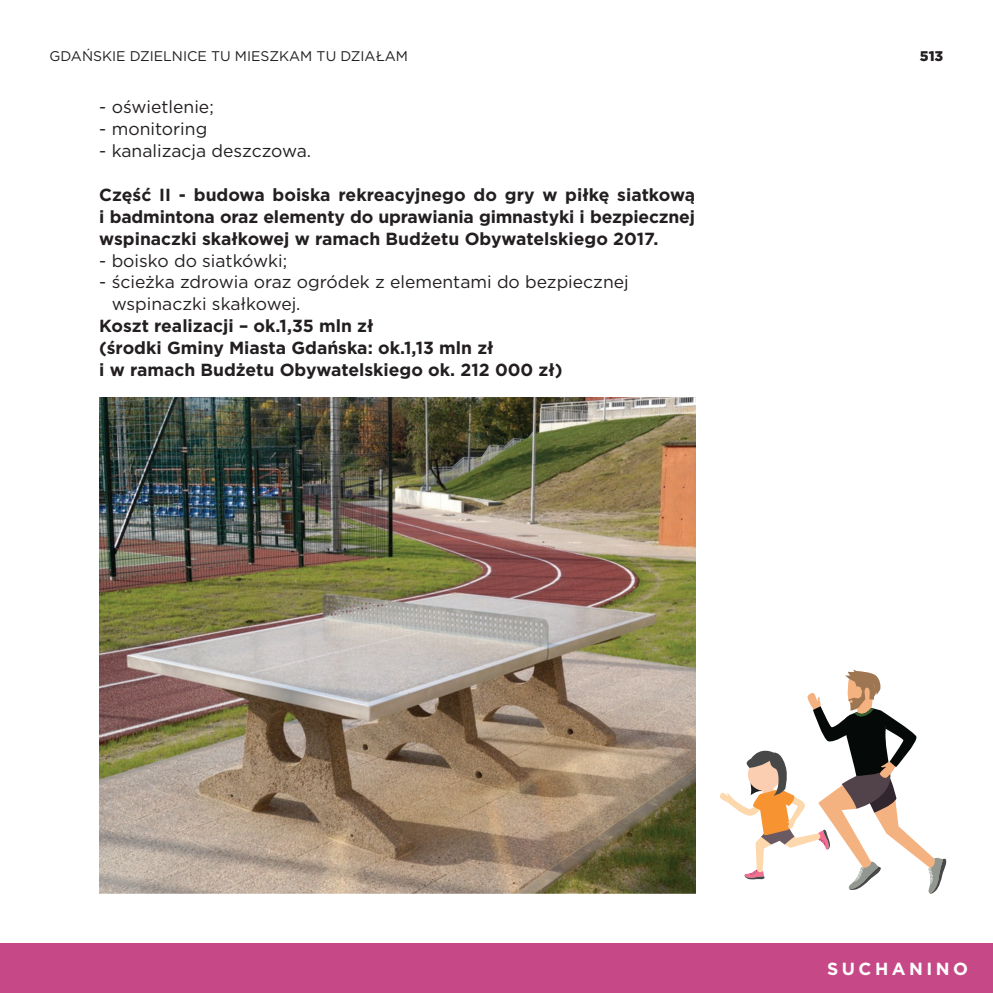
<style>
.page{position:relative;width:993px;height:993px;background:#fff}
.page>*{position:absolute;margin:0;border:0;box-sizing:border-box;transform-origin:0 0}
.t1{font:700 17.5px/21.9px "Gotham";color:#231f20;text-align:justify}
.t2{font:17.5px/21.9px "Gotham";color:#231f20}
.t3{font:700 17.5px "Gotham";letter-spacing:.2em;color:#fff}
.t4{font:14px "Gotham";color:#231f20}
.t5{font:900 14px "Gotham";color:#231f20}
</style>
<div class="page">
<div style="left:0;top:943px;width:992px;height:49px;background:#c64887"></div>
<img style="left:99px;top:397px;width:595px;height:496px">
<svg style="left:720px;top:669px;width:226px;height:225px"></svg>
<p class="t4" style="left:50px;top:47px;width:360px">GDAŃSKIE DZIELNICE TU MIESZKAM TU DZIAŁAM</p>
<p class="t5" style="left:919px;top:46px;width:25px">513</p>
<p class="t2" style="left:99px;top:96px;width:116px">- oświetlenie;</p>
<p class="t2" style="left:99px;top:118px;width:109px">- monitoring</p>
<p class="t2" style="left:99px;top:139px;width:213px">- kanalizacja deszczowa.</p>
<p class="t1" style="left:99px;top:183px;width:597px">Część II - budowa boiska rekreacyjnego do gry w piłkę siatkową i badmintona oraz elementy do uprawiania gimnastyki i bezpiecznej wspinaczki skałkowej w ramach Budżetu Obywatelskiego 2017.</p>
<p class="t2" style="left:99px;top:249px;width:189px">- boisko do siatkówki;</p>
<p class="t2" style="left:112px;top:271px;width:518px;text-indent:-12px">- ścieżka zdrowia oraz ogródek z elementami do bezpiecznej wspinaczki skałkowej.</p>
<p class="t1" style="left:99px;top:315px;width:464px;text-align:left">Koszt realizacji – ok.1,35 mln zł<br>(środki Gminy Miasta Gdańska: ok.1,13 mln zł<br>i w ramach Budżetu Obywatelskiego ok. 212 000 zł)</p>
<p class="t3" style="left:826px;top:957px;width:142px">SUCHANINO</p>
</div>
